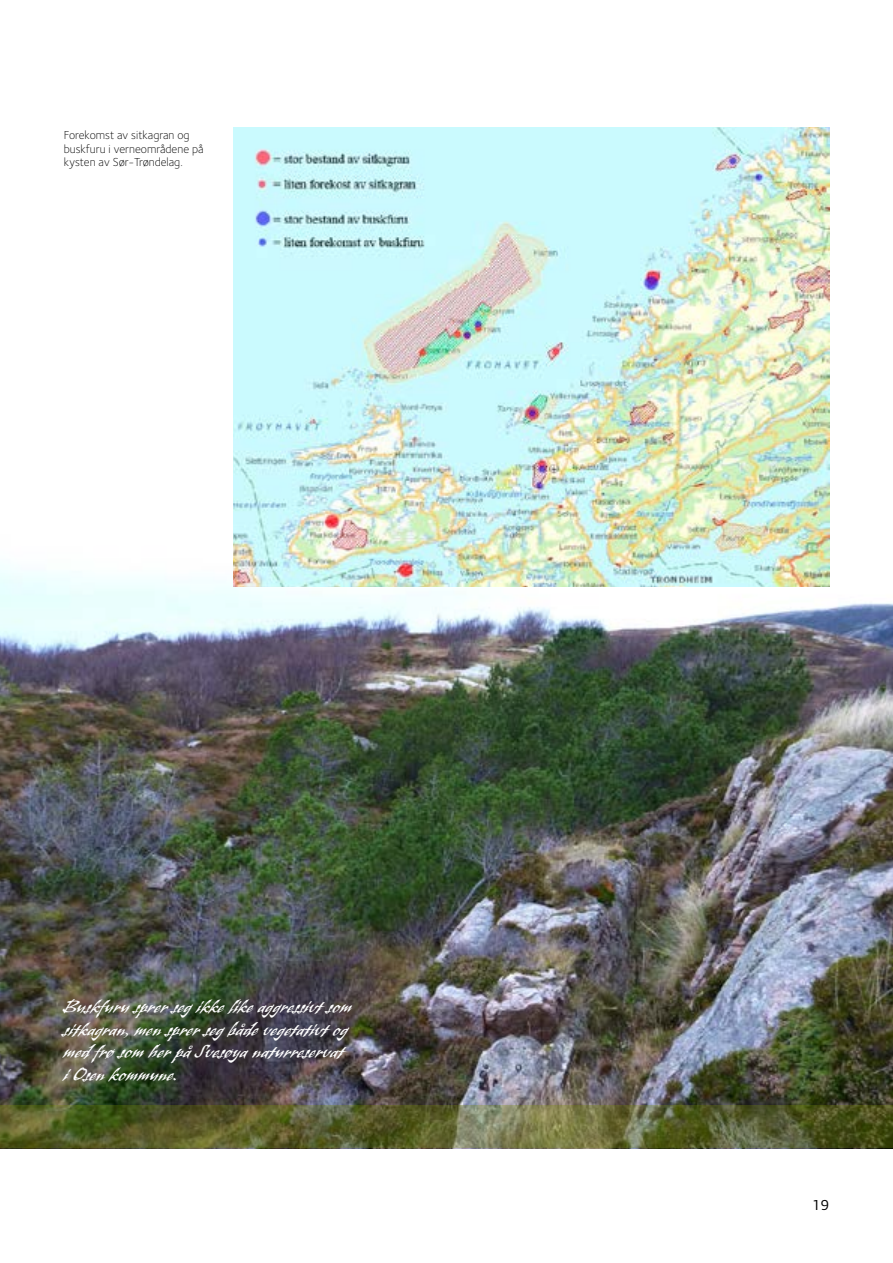
<style>
.page{position:relative;width:893px;height:1263px;background:#fff}
.page>*{position:absolute;margin:0;border:0;box-sizing:border-box;transform-origin:0 0}
.t1{font:18px/22.5px "Banshee Std";color:#fff}
.t2{font:15px "PF Centro Sans Pro";color:#000}
.t3{font:300 12px/13.5px "Foundry Sterling";color:#000}
</style>
<div class="page">
<img style="left:0;top:523px;width:893px;height:583px">
<img style="left:234px;top:128px;width:595px;height:459px">
<svg style="left:0;top:1106px;width:893px;height:42px;background:#5e6332"></svg>
<p class="t3" style="left:64px;top:128px;width:141px">Forekomst av sitkagran og buskfuru i verneområdene på kysten av Sør-Trøndelag.</p>
<p class="t1" style="left:64px;top:996px;width:290px">Buskfuru sprer seg ikke like aggressivt som sitkagran, men sprer seg både vegetativt og med frø som her på Svesøya naturreservat i Osen kommune.</p>
<p class="t2" style="left:812px;top:1196px;width:18px">19</p>
</div>
